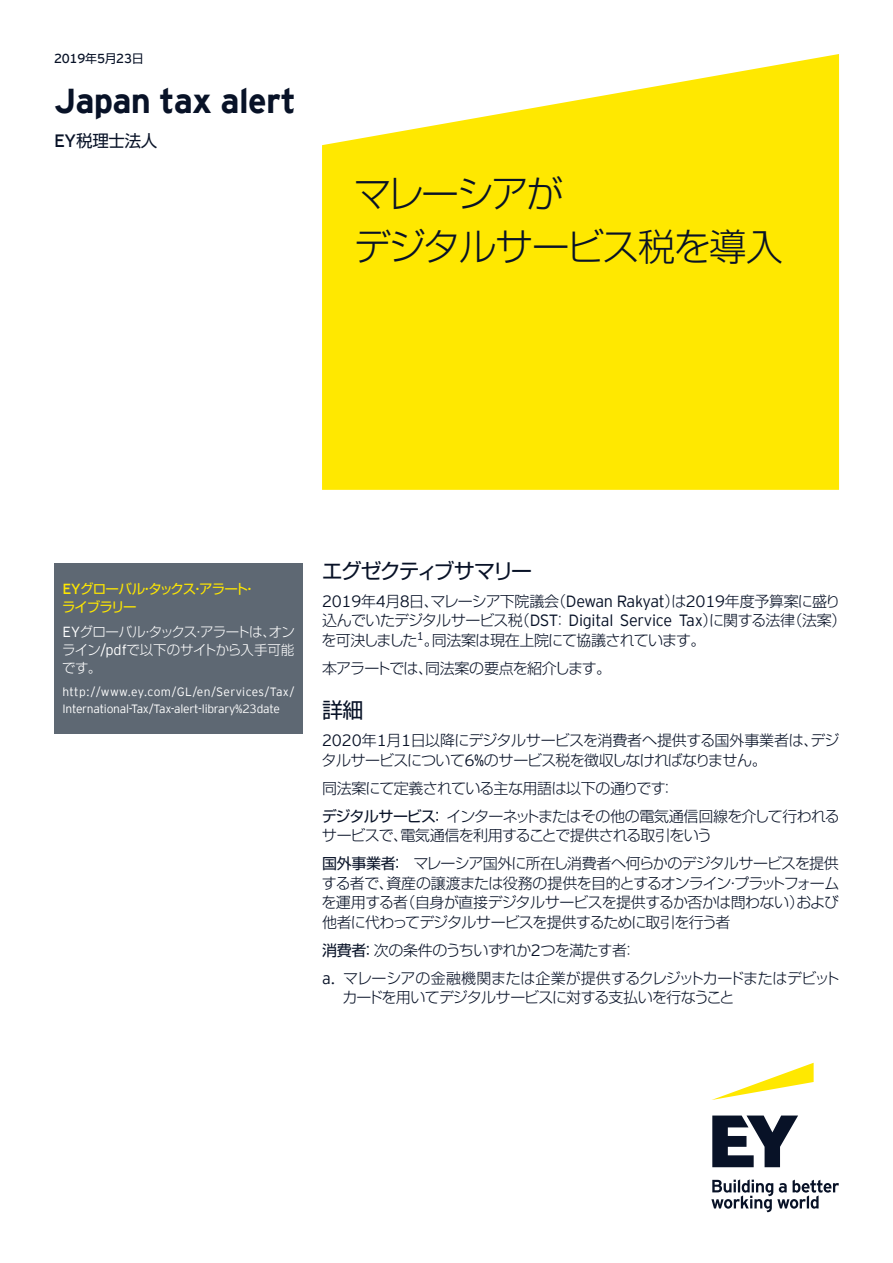
<style>
.page{position:relative;width:893px;height:1263px;background:#fff}
.page>*{position:absolute;margin:0;border:0;box-sizing:border-box;transform-origin:0 0}
.t1{font:300 37.5px/53.6px "Shin Go Pro";letter-spacing:-.055em;color:#081227}
.t2{font:700 34.5px "EY Interstate";letter-spacing:-.02em;color:#081227}
.t3{font:21px "Shin Go Pro";letter-spacing:-.085em;color:#081227}
.t4{font:16.5px "Shin Go Pro";letter-spacing:-.02em;color:#081227}
.t5{font:300 15px/19.5px "Shin Go Pro";letter-spacing:-.05em;color:#081227}
.t6{font:300 13.5px/18px "Shin Go Pro";letter-spacing:-.05em;color:#fff;text-align:justify}
.t7{font:13.5px/18px "Shin Go Pro";letter-spacing:-.075em;color:#ffe800}
.t8{font:13.05px "EY Interstate";letter-spacing:-.02em;color:#081227}
.t9{font:300 12px/16.5px "EY Interstate";letter-spacing:-.02em;color:#fff}
.s1{font-family:"Shin Go Pro";font-size:12px}
.s2{font-family:"EY Interstate";font-size:17.85px}
.s3{font-family:"EY Interstate";font-size:14.7px}
.s4{font-family:"EY Interstate";font-size:16.2px}
.s5{font-weight:400}
</style>
<div class="page">
<svg style="left:712px;top:1063px;width:102px;height:37px"></svg>
<svg style="left:711px;top:1115px;width:128px;height:97px"></svg>
<svg style="left:322px;top:54px;width:517px;height:436px;background:#ffea1a"></svg>
<div style="left:54px;top:563px;width:249px;height:170px;background:#5e6873"></div>
<p class="t8" style="left:54px;top:49px;width:91px">2019<span class="s1">年</span>5<span class="s1">月</span>23<span class="s1">日</span></p>
<h2 class="t2" style="left:54px;top:76px;width:243px">Japan tax alert</h2>
<p class="t4" style="left:54px;top:127px;width:105px"><span class="s2">EY</span>税理士法人</p>
<h1 class="t1" style="left:354px;top:162px;width:431px">マレーシアが<br>デジタルサービス税を導入</h1>
<p class="t7" style="left:62px;top:578px;width:196px"><span class="s3">EY</span>グローバル・タックス・アラート・ライブラリー</p>
<p class="t6" style="left:62px;top:621px;width:234px"><span class="s3">EY</span>グローバル・タックス・アラートは、オンライン<span class="s3">/pdf</span>で以下のサイトから入手可能です。</p>
<p class="t9" style="left:63px;top:683px;width:233px">http://www.ey.com/GL/en/Services/Tax/<br>International-Tax/Tax-alert-library%23date</p>
<h3 class="t3" style="left:322px;top:553px;width:212px">エグゼクティブサマリー</h3>
<p class="t5" style="left:322px;top:589px;width:526px"><span class="s4">2019</span>年<span class="s4">4</span>月<span class="s4">8</span>日、マレーシア下院議会（<span class="s4">Dewan Rakyat</span>）は<span class="s4">2019</span>年度予算案に盛り込んでいたデジタルサービス税（<span class="s4">DST</span>： <span class="s4">Digital Service Tax</span>）に関する法律（法案）を可決しました<sup>1</sup>。同法案は現在上院にて協議されています。</p>
<p class="t5" style="left:322px;top:656px;width:291px">本アラートでは、同法案の要点を紹介します。</p>
<h3 class="t3" style="left:322px;top:693px;width:43px">詳細</h3>
<p class="t5" style="left:322px;top:729px;width:519px"><span class="s4">2020</span>年<span class="s4">1</span>月<span class="s4">1</span>日以降にデジタルサービスを消費者へ提供する国外事業者は、デジタルサービスについて<span class="s4">6%</span>のサービス税を徴収しなければなりません。</p>
<p class="t5" style="left:322px;top:772px;width:520px;line-height:28px">同法案にて定義されている主な用語は以下の通りです：<br><span class="s5">デジタルサービス：</span>インターネットまたはその他の電気通信回線を介して行われる</p>
<p class="t5" style="left:322px;top:819px;width:519px;line-height:28px">サービスで、電気通信を利用することで提供される取引をいう<br><span class="s5">国外事業者：</span>マレーシア国外に所在し消費者へ何らかのデジタルサービスを提供</p>
<p class="t5" style="left:322px;top:871px;width:519px;text-align:justify">する者で、資産の譲渡または役務の提供を目的とするオンライン・プラットフォームを運用する者（自身が直接デジタルサービスを提供するか否かは問わない）および他者に代わってデジタルサービスを提供するために取引を行う者</p>
<p class="t5" style="left:322px;top:934px;width:519px;line-height:28px"><span class="s5">消費者：</span>次の条件のうちいずれか<span class="s4">2</span>つを満たす者：<br><span class="s4">a.</span> マレーシアの金融機関または企業が提供するクレジットカードまたはデビット</p>
<p class="t5" style="left:343px;top:986px;width:393px">カードを用いてデジタルサービスに対する支払いを行なうこと</p>
</div>
